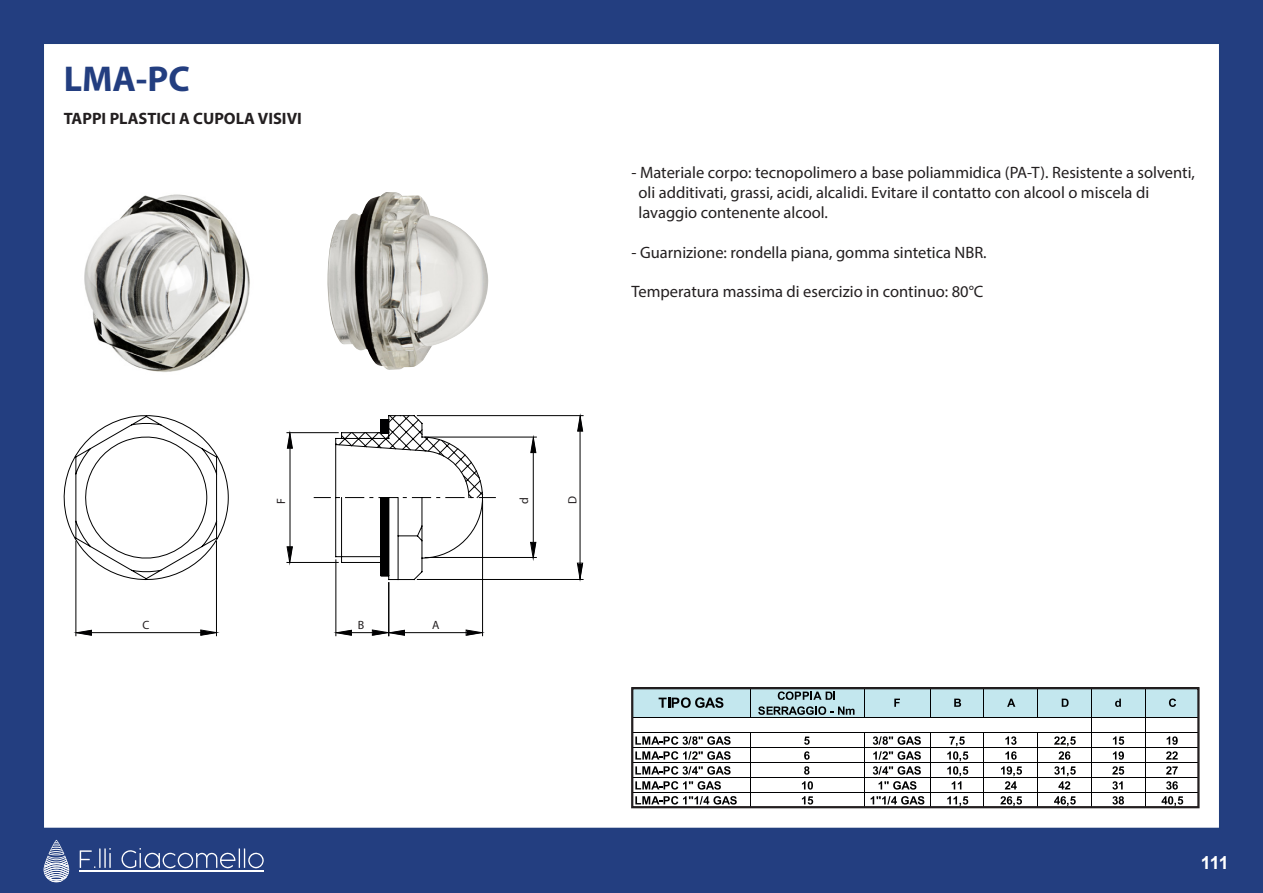
<style>
.page{position:relative;width:1263px;height:893px;background:#233e80}
.page>*{position:absolute;margin:0;border:0;box-sizing:border-box;transform-origin:0 0}
.t1{font:700 36px "Myriad Pro";color:#233e80}
.t2{font:700 18px "Arial";color:#fff}
.t3{font:16.5px/19.8px "Myriad Pro";color:#231f20}
.t4{font:700 16.5px "Myriad Pro";color:#231f20}
.t5{font:12px "Myriad Pro";color:#231f20}
</style>
<div class="page">
<div style="left:43px;top:43px;width:1177px;height:786px;background:#fff;border:2px solid #213e7d"></div>
<svg style="left:121px;top:848px;width:143px;height:22px;background:#475d94"></svg>
<svg style="left:80px;top:848px;width:31px;height:20px"></svg>
<svg style="left:44px;top:840px;width:25px;height:42px"></svg>
<hr style="left:79px;top:870px;width:101px;height:2px;background:#fff">
<hr style="left:163px;top:870px;width:101px;height:2px;background:#fff">
<svg style="left:496px;top:413px;width:88px;height:169px"></svg>
<svg style="left:63px;top:415px;width:433px;height:221px"></svg>
<img style="left:84px;top:194px;width:166px;height:178px">
<img style="left:327px;top:192px;width:162px;height:178px">
<div style="left:633px;top:688px;width:566px;height:30px;background:#c3e7ee"></div>
<svg style="left:659px;top:697px;width:64px;height:11px"></svg>
<svg style="left:778px;top:691px;width:57px;height:9px"></svg>
<svg style="left:758px;top:706px;width:96px;height:9px"></svg>
<svg style="left:894px;top:699px;width:6px;height:8px"></svg>
<svg style="left:954px;top:699px;width:7px;height:8px"></svg>
<svg style="left:1007px;top:699px;width:8px;height:8px"></svg>
<svg style="left:1062px;top:699px;width:6px;height:8px"></svg>
<svg style="left:1115px;top:699px;width:6px;height:8px"></svg>
<svg style="left:1169px;top:698px;width:7px;height:9px"></svg>
<svg style="left:635px;top:736px;width:95px;height:9px"></svg>
<svg style="left:804px;top:736px;width:6px;height:9px"></svg>
<svg style="left:873px;top:736px;width:48px;height:9px"></svg>
<svg style="left:1005px;top:736px;width:11px;height:9px"></svg>
<svg style="left:1113px;top:736px;width:11px;height:9px"></svg>
<svg style="left:1166px;top:736px;width:12px;height:9px"></svg>
<svg style="left:635px;top:751px;width:95px;height:9px"></svg>
<svg style="left:804px;top:751px;width:6px;height:9px"></svg>
<svg style="left:873px;top:751px;width:48px;height:9px"></svg>
<svg style="left:1005px;top:751px;width:12px;height:9px"></svg>
<svg style="left:1054px;top:736px;width:22px;height:24px"></svg>
<svg style="left:1113px;top:751px;width:11px;height:9px"></svg>
<svg style="left:1166px;top:751px;width:12px;height:9px"></svg>
<svg style="left:635px;top:766px;width:95px;height:9px"></svg>
<svg style="left:804px;top:766px;width:5px;height:9px"></svg>
<svg style="left:873px;top:766px;width:48px;height:9px"></svg>
<svg style="left:1112px;top:766px;width:12px;height:9px"></svg>
<svg style="left:1166px;top:766px;width:12px;height:8px"></svg>
<svg style="left:635px;top:781px;width:86px;height:9px"></svg>
<svg style="left:802px;top:781px;width:11px;height:9px"></svg>
<svg style="left:878px;top:781px;width:38px;height:9px"></svg>
<svg style="left:947px;top:736px;width:21px;height:53px"></svg>
<svg style="left:1001px;top:766px;width:21px;height:23px"></svg>
<svg style="left:1054px;top:766px;width:22px;height:23px"></svg>
<svg style="left:1112px;top:781px;width:11px;height:9px"></svg>
<svg style="left:1166px;top:781px;width:12px;height:9px"></svg>
<svg style="left:635px;top:796px;width:102px;height:9px"></svg>
<svg style="left:802px;top:796px;width:11px;height:9px"></svg>
<svg style="left:871px;top:796px;width:53px;height:9px"></svg>
<svg style="left:947px;top:796px;width:21px;height:9px"></svg>
<svg style="left:1000px;top:796px;width:22px;height:9px"></svg>
<svg style="left:1054px;top:796px;width:22px;height:9px"></svg>
<svg style="left:1112px;top:796px;width:12px;height:9px"></svg>
<svg style="left:1161px;top:796px;width:22px;height:9px"></svg>
<hr style="left:750px;top:688px;width:1px;height:30px;background:#000001">
<hr style="left:863px;top:688px;width:1px;height:30px;background:#000001">
<hr style="left:930px;top:688px;width:1px;height:30px;background:#000001">
<hr style="left:983px;top:688px;width:1px;height:30px;background:#000001">
<hr style="left:1037px;top:688px;width:1px;height:30px;background:#000001">
<hr style="left:633px;top:732px;width:566px;height:1px;background:#000001">
<hr style="left:633px;top:747px;width:566px;height:1px;background:#000001">
<hr style="left:633px;top:762px;width:566px;height:1px;background:#000001">
<hr style="left:633px;top:777px;width:566px;height:1px;background:#000001">
<hr style="left:633px;top:792px;width:566px;height:1px;background:#000001">
<hr style="left:750px;top:733px;width:1px;height:74px;background:#000001">
<hr style="left:863px;top:733px;width:1px;height:74px;background:#000001">
<hr style="left:930px;top:733px;width:1px;height:74px;background:#000001">
<hr style="left:983px;top:733px;width:1px;height:74px;background:#000001">
<hr style="left:1037px;top:733px;width:1px;height:74px;background:#000001">
<hr style="left:1091px;top:688px;width:1px;height:119px;background:#000001">
<hr style="left:1144px;top:688px;width:1px;height:119px;background:#000001">
<hr style="left:633px;top:717px;width:566px;height:1px;background:#000001">
<div style="left:631px;top:687px;width:568px;height:121px;border:2px solid #231f20"></div>
<h1 class="t1" style="left:64px;top:55px;width:128px">LMA-PC</h1>
<p class="t4" style="left:64px;top:108px;width:240px">TAPPI PLASTICI A CUPOLA VISIVI</p>
<p class="t3" style="left:638px;top:163px;width:558px;text-indent:-7px">- Materiale corpo: tecnopolimero a base poliammidica (PA-T). Resistente a solventi, oli additivati, grassi, acidi, alcalidi. Evitare il contatto con alcool o miscela di lavaggio contenente alcool.</p>
<p class="t3" style="left:631px;top:242px;width:357px">- Guarnizione: rondella piana, gomma sintetica NBR.</p>
<p class="t3" style="left:631px;top:282px;width:354px">Temperatura massima di esercizio in continuo: 80°C</p>
<p class="t5" style="left:274px;top:503px;width:7px;rotate:-90deg">F</p>
<p class="t5" style="left:517px;top:503px;width:8px;rotate:-90deg">d</p>
<p class="t5" style="left:565px;top:503px;width:9px;rotate:-90deg">D</p>
<p class="t5" style="left:358px;top:617px;width:8px">B</p>
<p class="t5" style="left:142px;top:618px;width:8px">C</p>
<p class="t5" style="left:432px;top:617px;width:9px">A</p>
<p class="t2" style="left:1201px;top:853px;width:30px">111</p>
</div>
